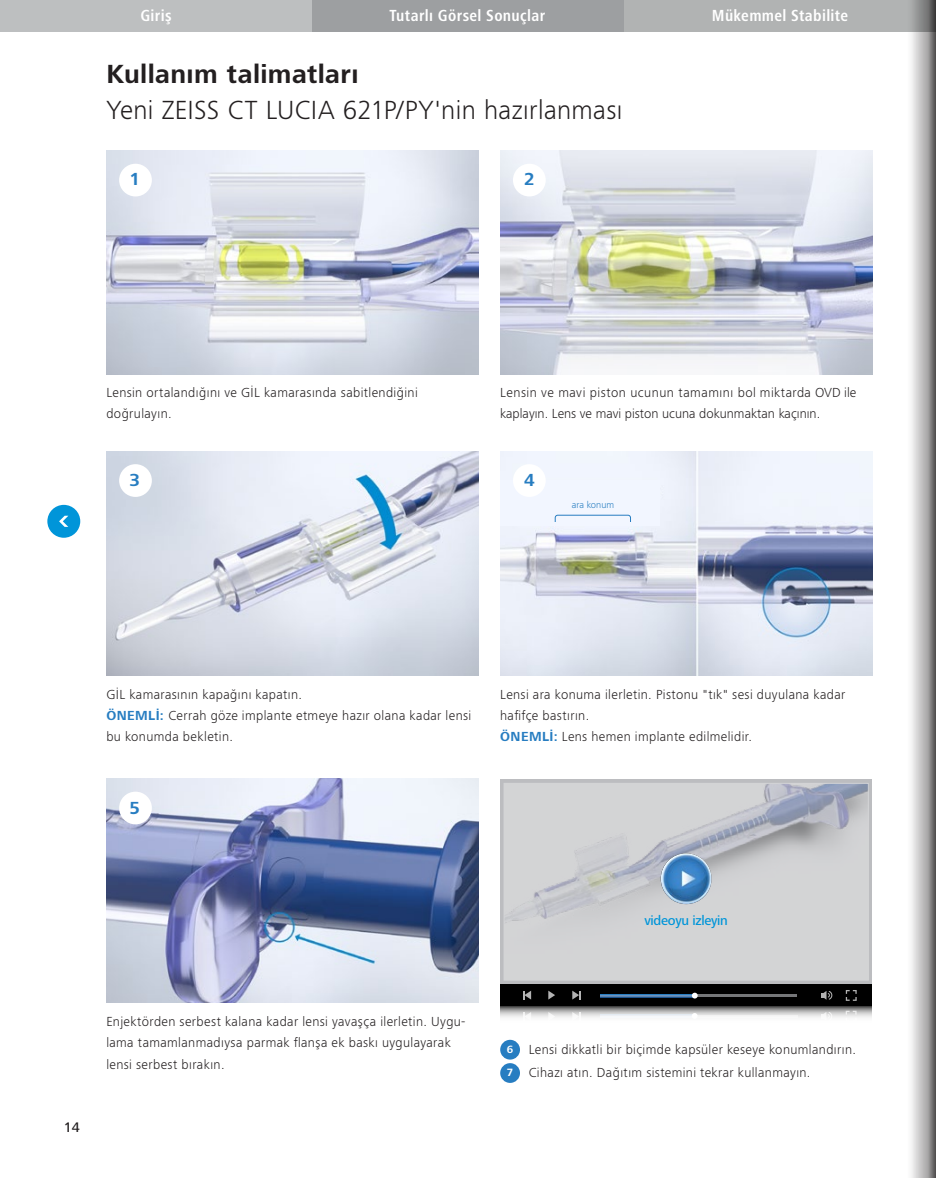
<style>
.page{position:relative;width:936px;height:1178px;background:#fff}
.page>*{position:absolute;margin:0;border:0;box-sizing:border-box;transform-origin:0 0}
.t1{font:300 27px "ZEISS Frutiger Next W1 G";letter-spacing:.01em;color:#231f20}
.t2{font:700 27px "ZEISS Frutiger Next W1 G";letter-spacing:.015em;color:#231f20}
.t3{font:700 18px "ZEISS Frutiger Next W1 G";color:#277dc1}
.t4{font:700 condensed 16.5px "ZEISS Frutiger Next W1 G";letter-spacing:.02em;color:#fff}
.t5{font:500 14.25px "ZEISS Frutiger Next W1 G";color:#231f20}
.t6{font:500 13.8px "ZEISS Frutiger Next W1 G";letter-spacing:-.02em;color:#0095d9}
.t7{font:300 13.5px/21.1px "ZEISS Frutiger Next W1 G";letter-spacing:.03em;color:#231f20}
.t8{font:300 13.5px/21.1px "ZEISS Frutiger Next W1 G";color:#231f20}
.t9{font:700 10.95px/23.5px "ZEISS Frutiger Next W1 G";color:#fff}
.t10{font:300 9.75px "ZEISS Frutiger Next W1 G";color:#277dc1}
.s1{font-weight:700;color:#277dc1}
</style>
<div class="page">
<div style="left:500px;top:1040px;width:20px;height:19px;background:#277dc1;border-radius:50%"></div>
<div style="left:500px;top:1063px;width:20px;height:20px;background:#277dc1;border-radius:50%"></div>
<svg style="left:0;top:0;width:897px;height:32px;background:#aeb0b1"></svg>
<div style="left:47px;top:505px;width:33px;height:33px;background:#0095d9;border-radius:50%"></div>
<svg style="left:59px;top:516px;width:9px;height:11px"></svg>
<svg style="left:500px;top:779px;width:372px;height:206px;background:#afb0b3"></svg>
<div style="left:500px;top:985px;width:372px;height:21px;background:#000"></div>
<hr style="left:600px;top:994px;width:197px;height:3px;background:#757678">
<svg style="left:600px;top:994px;width:91px;height:3px"></svg>
<svg style="left:691px;top:993px;width:6px;height:5px"></svg>
<svg style="left:548px;top:990px;width:7px;height:9px"></svg>
<svg style="left:572px;top:990px;width:8px;height:9px"></svg>
<svg style="left:523px;top:991px;width:8px;height:8px"></svg>
<svg style="left:821px;top:991px;width:11px;height:9px"></svg>
<svg style="left:845px;top:990px;width:11px;height:11px"></svg>
<img style="left:505px;top:785px;width:361px;height:193px">
<div style="left:503px;top:783px;width:365px;height:197px;border:1px solid #fff"></div>
<img style="left:660px;top:853px;width:51px;height:51px;border-radius:25px">
<svg style="left:500px;top:1006px;width:372px;height:12px;background:#a5a5a6"></svg>
<hr style="left:600px;top:1014px;width:198px;height:3px;background:#757678">
<hr style="left:600px;top:1014px;width:94px;height:3px;background:#edf0f5">
<svg style="left:691px;top:1013px;width:6px;height:5px"></svg>
<svg style="left:548px;top:1012px;width:7px;height:6px"></svg>
<svg style="left:572px;top:1012px;width:8px;height:6px"></svg>
<svg style="left:523px;top:1012px;width:8px;height:6px"></svg>
<svg style="left:820px;top:1012px;width:12px;height:6px"></svg>
<svg style="left:845px;top:1011px;width:11px;height:7px"></svg>
<img style="left:106px;top:451px;width:372px;height:224px">
<img style="left:106px;top:779px;width:372px;height:223px">
<div style="left:119px;top:464px;width:33px;height:33px;background:#fff;border-radius:50%"></div>
<div style="left:119px;top:792px;width:33px;height:32px;background:#fff;border-radius:50%"></div>
<img style="left:106px;top:151px;width:372px;height:224px">
<div style="left:119px;top:164px;width:33px;height:32px;background:#fff;border-radius:50%"></div>
<img style="left:500px;top:451px;width:372px;height:224px">
<img style="left:500px;top:151px;width:372px;height:224px">
<div style="left:513px;top:164px;width:32px;height:32px;background:#fff;border-radius:50%"></div>
<div style="left:500px;top:480px;width:159px;height:46px;background:#f2f6ff"></div>
<div style="left:513px;top:464px;width:32px;height:33px;background:#fff;border-radius:50%"></div>
<svg style="left:555px;top:515px;width:75px;height:6px"></svg>
<hr style="left:935px;top:0;width:1px;height:1178px;background:#231f20">
<svg style="left:897px;top:0;width:28px;height:1178px"></svg>
<svg style="left:925px;top:0;width:10px;height:1178px;background:#8f8d8d"></svg>
<p class="t4" style="left:140px;top:4px;width:33px">Giriş</p>
<p class="t4" style="left:389px;top:4px;width:157px">Tutarlı Görsel Sonuçlar</p>
<p class="t4" style="left:711px;top:4px;width:138px">Mükemmel Stabilite</p>
<h1 class="t2" style="left:106px;top:55px;width:253px">Kullanım talimatları</h1>
<h1 class="t1" style="left:106px;top:92px;width:517px">Yeni ZEISS CT LUCIA 621P/PY'nin hazırlanması</h1>
<h2 class="t3" style="left:129px;top:166px;width:12px">1</h2>
<h2 class="t3" style="left:524px;top:166px;width:12px">2</h2>
<p class="t7" style="left:106px;top:381px;width:313px">Lensin ortalandığını ve GİL kamarasında sabitlendiğini doğrulayın.</p>
<h2 class="t3" style="left:129px;top:467px;width:12px">3</h2>
<p class="t8" style="left:500px;top:381px;width:357px">Lensin ve mavi piston ucunun tamamını bol miktarda OVD ile kaplayın. Lens ve mavi piston ucuna dokunmaktan kaçının.</p>
<h2 class="t3" style="left:524px;top:467px;width:12px">4</h2>
<p class="t10" style="left:571px;top:498px;width:44px">ara konum</p>
<p class="t7" style="left:106px;top:683px;width:366px">GİL kamarasının kapağını kapatın.<br><span class="s1">ÖNEMLİ:</span> Cerrah göze implante etmeye hazır olana kadar lensi bu konumda bekletin.</p>
<h2 class="t3" style="left:129px;top:795px;width:12px">5</h2>
<p class="t7" style="left:500px;top:683px;width:346px">Lensi ara konuma ilerletin. Pistonu "tık" sesi duyulana kadar hafifçe bastırın.<br><span class="s1">ÖNEMLİ:</span> Lens hemen implante edilmelidir.</p>
<p class="t5" style="left:64px;top:1117px;width:18px">14</p>
<p class="t7" style="left:106px;top:1010px;width:360px">Enjektörden serbest kalana kadar lensi yavaşça ilerletin. Uygu&shy;lama tamamlanmadıysa parmak flanşa ek baskı uygulayarak lensi serbest bırakın.</p>
<p class="t6" style="left:644px;top:911px;width:85px">videoyu izleyin</p>
<p class="t9" style="left:507px;top:1037px;width:8px">6<br>7</p>
<p class="t7" style="left:528px;top:1037px;width:329px;line-height:23.4px">Lensi dikkatli bir biçimde kapsüler keseye konumlandırın.<br>Cihazı atın. Dağıtım sistemini tekrar kullanmayın.</p>
</div>
